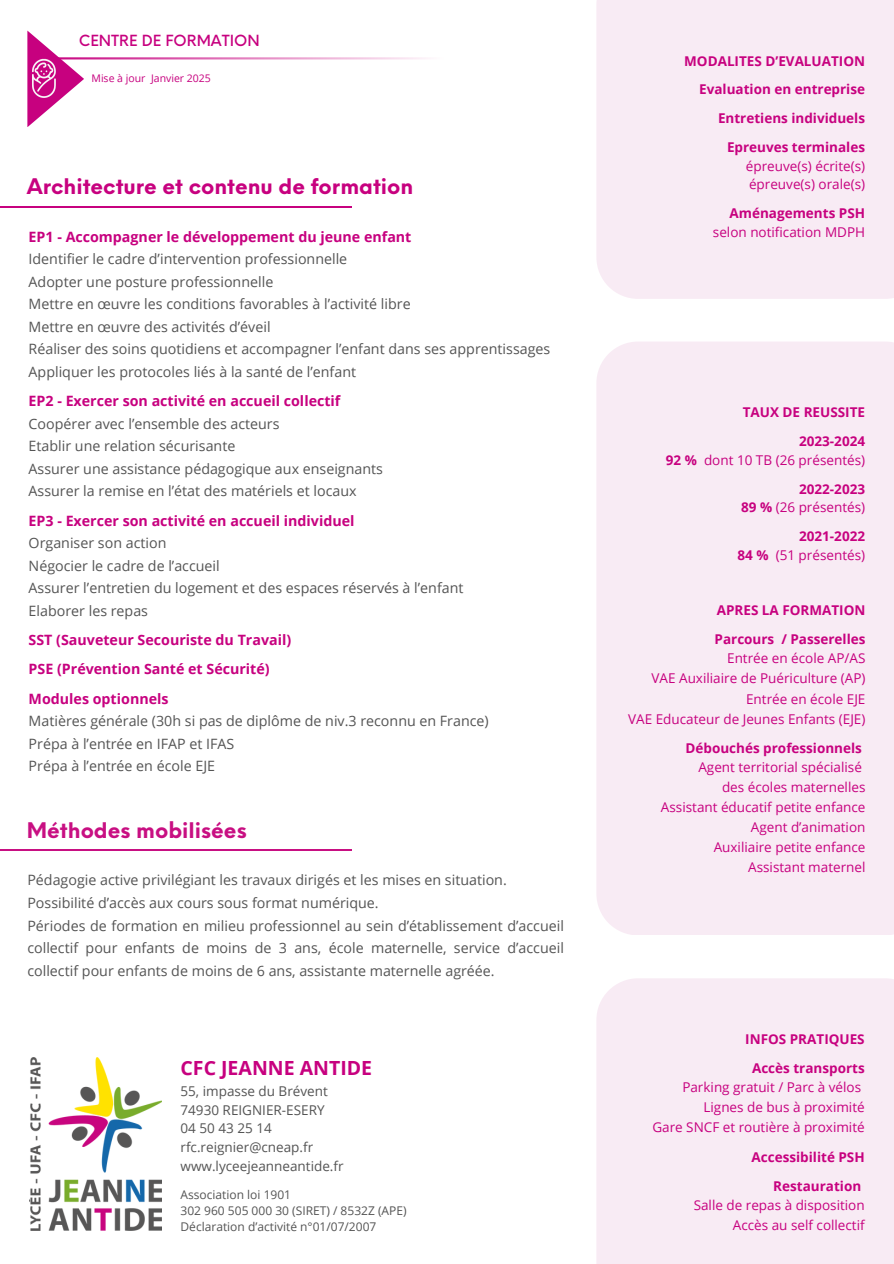
<style>
.page{position:relative;width:894px;height:1264px;background:#fff}
.page>*{position:absolute;margin:0;border:0;box-sizing:border-box;transform-origin:0 0}
.t1{font:700 21px "Neue Einstellung";color:#c7017f}
.t2{font:700 21px "Neue Einstellung";color:#c80f82}
.t3{font:700 19.5px "Open Sans";color:#c7017f}
.t4{font:500 15px "Neue Einstellung";color:#c7017f}
.t5{font:14.25px/22.5px "Open Sans";color:#545454}
.t6{font:700 14.25px "Open Sans";color:#c7017f}
.t7{font:13.5px/19.8px "Open Sans";color:#c7017f;text-align:right}
.t8{font:700 13.5px "Open Sans";color:#c7017f}
.t9{font:13.5px/18.8px "Open Sans";color:#545454}
.t10{font:12px/16.2px "Open Sans";color:#545454}
.t11{font:10.5px "Open Sans";color:#c7017f}
.s1{font-weight:700;color:#c7017f}
.s2{font-weight:700}
</style>
<div class="page">
<hr style="left:0;top:849px;width:351px;height:2px;background:#c80f82">
<div style="left:596px;top:0;width:297px;height:298px;background:#f8ebf4"></div>
<div style="left:596px;top:342px;width:297px;height:593px;background:#f8ebf4"></div>
<div style="left:596px;top:978px;width:297px;height:285px;background:#f8ebf4"></div>
<hr style="left:0;top:206px;width:351px;height:1px;background:#c7017f">
<svg style="left:27px;top:31px;width:57px;height:96px"></svg>
<img style="left:27px;top:55px;width:35px;height:44px">
<img style="left:29px;top:1057px;width:133px;height:173px">
<h4 class="t4" style="left:79px;top:27px;width:182px">CENTRE DE FORMATION</h4>
<h2 class="t11" style="left:91px;top:71px;width:121px">Mise à jour Janvier 2025</h2>
<p class="t1" style="left:27px;top:167px;width:388px">Architecture et contenu de formation</p>
<h1 class="t6" style="left:29px;top:226px;width:384px">EP1 - Accompagner le développement du jeune enfant</h1>
<p class="t5" style="left:29px;top:247px;width:523px">Identifier le cadre d’intervention professionnelle<br>Adopter une posture professionnelle<br>Mettre en œuvre les conditions favorables à l’activité libre<br>Mettre en œuvre des activités d’éveil<br>Réaliser des soins quotidiens et accompagner l’enfant dans ses apprentissages</p>
<h4 class="t5" style="left:29px;top:360px;width:329px">Appliquer les protocoles liés à la santé de l’enfant</h4>
<p class="t6" style="left:29px;top:391px;width:313px">EP2 - Exercer son activité en accueil collectif</p>
<h4 class="t5" style="left:29px;top:412px;width:356px">Coopérer avec l’ensemble des acteurs<br>Etablir une relation sécurisante<br>Assurer une assistance pédagogique aux enseignants</h4>
<h5 class="t5" style="left:29px;top:479px;width:329px">Assurer la remise en l’état des matériels et locaux</h5>
<h4 class="t6" style="left:29px;top:510px;width:327px">EP3 - Exercer son activité en accueil individuel</h4>
<h2 class="t5" style="left:29px;top:531px;width:436px">Organiser son action<br>Négocier le cadre de l’accueil<br>Assurer l’entretien du logement et des espaces réservés à l’enfant</h2>
<h4 class="t5" style="left:29px;top:599px;width:121px">Elaborer les repas</h4>
<h2 class="t6" style="left:29px;top:629px;width:264px">SST (Sauveteur Secouriste du Travail)</h2>
<h4 class="t6" style="left:29px;top:659px;width:242px">PSE (Prévention Santé et Sécurité)</h4>
<h3 class="t5" style="left:29px;top:687px;width:461px"><span class="s1">Modules optionnels<br></span>Matières générale (30h si pas de diplôme de niv.3 reconnu en France)</h3>
<h3 class="t5" style="left:29px;top:732px;width:207px">Prépa à l’entrée en IFAP et IFAS</h3>
<h4 class="t5" style="left:29px;top:754px;width:188px">Prépa à l’entrée en école EJE</h4>
<p class="t2" style="left:27px;top:811px;width:221px">Méthodes mobilisées</p>
<p class="t5" style="left:27px;top:868px;width:538px">Pédagogie active privilégiant les travaux dirigés et les mises en situation.<br>Possibilité d’accès aux cours sous format numérique.<br>Périodes de formation en milieu professionnel au sein d’établissement d’accueil collectif pour enfants de moins de 3 ans, école maternelle, service d’accueil collectif pour enfants de moins de 6 ans, assistante maternelle agréée.</p>
<h4 class="t3" style="left:180px;top:1054px;width:193px">CFC JEANNE ANTIDE</h4>
<h4 class="t9" style="left:180px;top:1081px;width:164px">55, impasse du Brévent<br>74930 REIGNIER-ESERY<br>04 50 43 25 14 rfc.reignier@cneap.fr www.lyceejeanneantide.fr</h4>
<h4 class="t10" style="left:180px;top:1185px;width:227px">Association loi 1901<br>302 960 505 000 30 (SIRET) / 8532Z (APE)<br>Déclaration d’activité n°01/07/2007</h4>
<p class="t8" style="left:684px;top:51px;width:182px">MODALITES D’EVALUATION</p>
<p class="t8" style="left:699px;top:80px;width:167px">Evaluation en entreprise</p>
<h1 class="t8" style="left:717px;top:109px;width:148px">Entretiens individuels</h1>
<p class="t7" style="left:745px;top:137px;width:121px;line-height:18.8px;text-align:justify;text-indent:-19px"><span class="s2">Epreuves terminales </span>épreuve(s) écrite(s) épreuve(s) orale(s)</p>
<p class="t7" style="left:712px;top:203px;width:154px;line-height:18.8px"><span class="s2">Aménagements PSH </span>selon notification MDPH</p>
<p class="t8" style="left:742px;top:403px;width:124px">TAUX DE REUSSITE</p>
<p class="t7" style="left:665px;top:431px;width:201px;line-height:18.8px"><span class="s2">2023-2024<br>92 %</span> dont 10 TB (26 présentés)</p>
<h4 class="t7" style="left:740px;top:479px;width:125px;line-height:18.8px"><span class="s2">2022-2023<br>89 %</span> (26 présentés)</h4>
<p class="t7" style="left:737px;top:526px;width:129px;line-height:18.8px"><span class="s2">2021-2022<br>84 %</span> (51 présentés)</p>
<h4 class="t8" style="left:716px;top:601px;width:150px">APRES LA FORMATION</h4>
<p class="t7" style="left:628px;top:629px;width:239px"><span class="s2">Parcours / Passerelles<br></span>Entrée en école AP/AS<br>VAE Auxiliaire de Puériculture (AP)<br>Entrée en école EJE<br>VAE Educateur de Jeunes Enfants (EJE)</p>
<p class="t7" style="left:660px;top:737px;width:206px"><span class="s2">Débouchés professionnels<br></span>Agent territorial spécialisé<br>des écoles maternelles<br>Assistant éducatif petite enfance<br>Agent d’animation<br>Auxiliaire petite enfance</p>
<h4 class="t7" style="left:748px;top:857px;width:119px">Assistant maternel</h4>
<p class="t8" style="left:745px;top:1029px;width:121px">INFOS PRATIQUES</p>
<p class="t7" style="left:652px;top:1057px;width:214px"><span class="s2">Accès transports<br></span>Parking gratuit / Parc à vélos<br>Lignes de bus à proximité<br>Gare SNCF et routière à proximité</p>
<p class="t8" style="left:751px;top:1147px;width:115px">Accessibilité PSH</p>
<h4 class="t7" style="left:693px;top:1175px;width:172px"><span class="s2">Restauration<br></span>Salle de repas à disposition<br>Accès au self collectif</h4>
</div>
